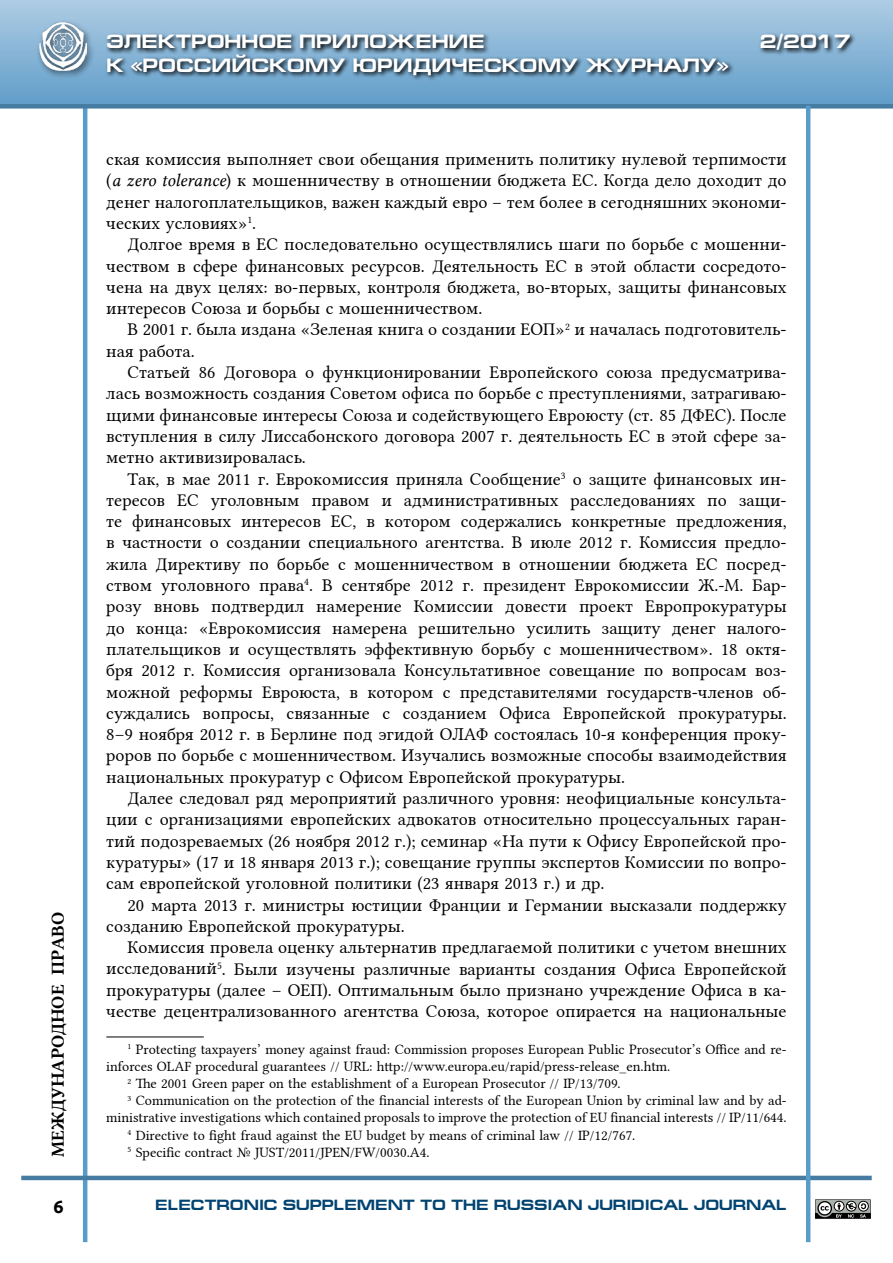
<style>
.page{position:relative;width:893px;height:1263px;background:#fff}
.page>*{position:absolute;margin:0;border:0;box-sizing:border-box;transform-origin:0 0}
.t1{font:700 19.5px "Europe Ext";color:#fff}
.t2{font:18px/21.3px "Lin Libertine";color:#000;text-align:justify}
.t3{font:18px "Lin Libertine B";color:#000}
.t4{font:700 18px "Ubuntu";color:#000}
.t5{font:700 15px "Europe Ext";color:#004371}
.t6{font:14.25px "Lin Libertine";color:#000}
.s1{font-family:"Lin Libertine I"}
</style>
<div class="page">
<div style="left:0;top:0;width:893px;height:106px;background:linear-gradient(to bottom,#aecce4,#619dc9)"></div>
<hr style="left:83px;top:106px;width:4px;height:1136px;background:#589cca">
<hr style="left:21px;top:1176px;width:851px;height:4px;background:#467ba2">
<div style="left:0;top:104px;width:893px;height:5px;background:#467ba2"></div>
<div style="left:35px;top:19px;width:60px;height:60px;background:#000;opacity:.63"></div>
<img style="left:39px;top:23px;width:48px;height:47px">
<svg style="left:105px;top:31px;width:751px;height:50px;background:#6b90ac"></svg>
<hr style="left:806px;top:106px;width:4px;height:1136px;background:#589cca">
<svg style="left:815px;top:1199px;width:56px;height:20px"></svg>
<hr style="left:106px;top:1036px;width:98px;height:1px;background:#000">
<p class="t3" style="left:46px;top:1157px;width:246px;rotate:-90deg">международное право</p>
<p class="t4" style="left:54px;top:1196px;width:12px">6</p>
<p class="t1" style="left:106px;top:31px;width:380px">ЭЛЕКТРОННОЕ ПРИЛОЖЕНИЕ</p>
<p class="t1" style="left:760px;top:31px;width:92px">2/2017</p>
<p class="t1" style="left:106px;top:54px;width:624px">К «РОССИЙСКОМУ ЮРИДИЧЕСКОМУ ЖУРНАЛУ»</p>
<p class="t2" style="left:106px;top:147px;width:682px">ская комиссия выполняет свои обещания применить политику нулевой терпимости (<span class="s1">a zero tolerance</span>) к мошенничеству в отношении бюджета ЕС. Когда дело доходит до денег налогоплательщиков, важен каждый евро – тем более в сегодняшних экономи&shy;ческих условиях»<sup>1</sup>.</p>
<p class="t2" style="left:106px;top:232px;width:682px;text-indent:21px">Долгое время в ЕС последовательно осуществлялись шаги по борьбе с мошенни&shy;чеством в сфере финансовых ресурсов. Деятельность ЕС в этой области сосредото&shy;чена на двух целях: во-первых, контроля бюджета, во-вторых, защиты финансовых интересов Союза и борьбы с мошенничеством.</p>
<p class="t2" style="left:106px;top:317px;width:682px;text-indent:21px">В 2001 г. была издана «Зеленая книга о создании ЕОП»<sup>2</sup> и началась подготовитель&shy;ная работа.</p>
<p class="t2" style="left:106px;top:360px;width:682px;text-indent:21px">Статьей 86 Договора о функционировании Европейского союза предусматрива&shy;лась возможность создания Советом офиса по борьбе с преступлениями, затрагиваю&shy;щими финансовые интересы Союза и содействующего Евроюсту (ст. 85 ДФЕС). После вступления в силу Лиссабонского договора 2007 г. деятельность ЕС в этой сфере за&shy;метно активизировалась.</p>
<p class="t2" style="left:106px;top:466px;width:682px;text-indent:21px">Так, в мае 2011 г. Еврокомиссия приняла Сообщение<sup>3</sup> о защите финансовых ин&shy;тересов ЕС уголовным правом и административных расследованиях по защи&shy;те финансовых интересов ЕС, в котором содержались конкретные предложения, в частности о создании специального агентства. В июле 2012 г. Комиссия предло&shy;жила Директиву по борьбе с мошенничеством в отношении бюджета ЕС посред&shy;ством уголовного права<sup>4</sup>. В сентябре 2012 г. президент Еврокомиссии Ж.-М. Бар&shy;розу вновь подтвердил намерение Комиссии довести проект Европрокуратуры до конца: «Еврокомиссия намерена решительно усилить защиту денег налого&shy;плательщиков и осуществлять эффективную борьбу с мошенничеством». 18 октя&shy;бря 2012 г. Комиссия организовала Консультативное совещание по вопросам воз&shy;можной реформы Евроюста, в котором с представителями государств-членов об&shy;суждались вопросы, связанные с созданием Офиса Европейской прокуратуры.<br>8–9 ноября 2012 г. в Берлине под эгидой ОЛАФ состоялась 10-я конференция проку&shy;роров по борьбе с мошенничеством. Изучались возможные способы взаимодействия национальных прокуратур с Офисом Европейской прокуратуры.</p>
<p class="t2" style="left:106px;top:785px;width:682px;text-indent:21px">Далее следовал ряд мероприятий различного уровня: неофициальные консульта&shy;ции с организациями европейских адвокатов относительно процессуальных гаран&shy;тий подозреваемых (26 ноября 2012 г.); семинар «На пути к Офису Европейской про&shy;куратуры» (17 и 18 января 2013 г.); совещание группы экспертов Комиссии по вопро&shy;сам европейской уголовной политики (23 января 2013 г.) и др.</p>
<p class="t2" style="left:106px;top:892px;width:682px;text-indent:21px">20 марта 2013 г. министры юстиции Франции и Германии высказали поддержку созданию Европейской прокуратуры.</p>
<p class="t2" style="left:106px;top:935px;width:682px;text-indent:21px">Комиссия провела оценку альтернатив предлагаемой политики с учетом внешних исследований<sup>5</sup>. Были изучены различные варианты создания Офиса Европейской прокуратуры (далее – ОЕП). Оптимальным было признано учреждение Офиса в ка&shy;честве децентрализованного агентства Союза, которое опирается на национальные</p>
<p class="t6" style="left:128px;top:1038px;width:661px"><sup>1</sup> Protecting taxpayers’ money against fraud: Commission proposes European Public Prosecutor’s Office and re-</p>
<p class="t6" style="left:106px;top:1055px;width:565px">inforces OLAF procedural guarantees // URL: http://www.europa.eu/rapid/press-release_en.htm.</p>
<p class="t6" style="left:128px;top:1072px;width:495px"><sup>2</sup> The 2001 Green paper on the establishment of a European Prosecutor // IP/13/709.</p>
<p class="t6" style="left:128px;top:1089px;width:661px"><sup>3</sup> Communication on the protection of the financial interests of the European Union by criminal law and by ad-</p>
<p class="t6" style="left:106px;top:1106px;width:682px">ministrative investigations which contained proposals to improve the protection of EU financial interests // IP/11/644.</p>
<p class="t6" style="left:128px;top:1123px;width:509px"><sup>4</sup> Directive to fight fraud against the EU budget by means of criminal law // IP/12/767.</p>
<p class="t6" style="left:128px;top:1141px;width:303px"><sup>5</sup> Specific contract № JUST/2011/JPEN/FW/0030.A4.</p>
<p class="t5" style="left:155px;top:1196px;width:633px">ELECTRONIC SUPPLEMENT TO THE RUSSIAN JURIDICAL JOURNAL</p>
</div>
